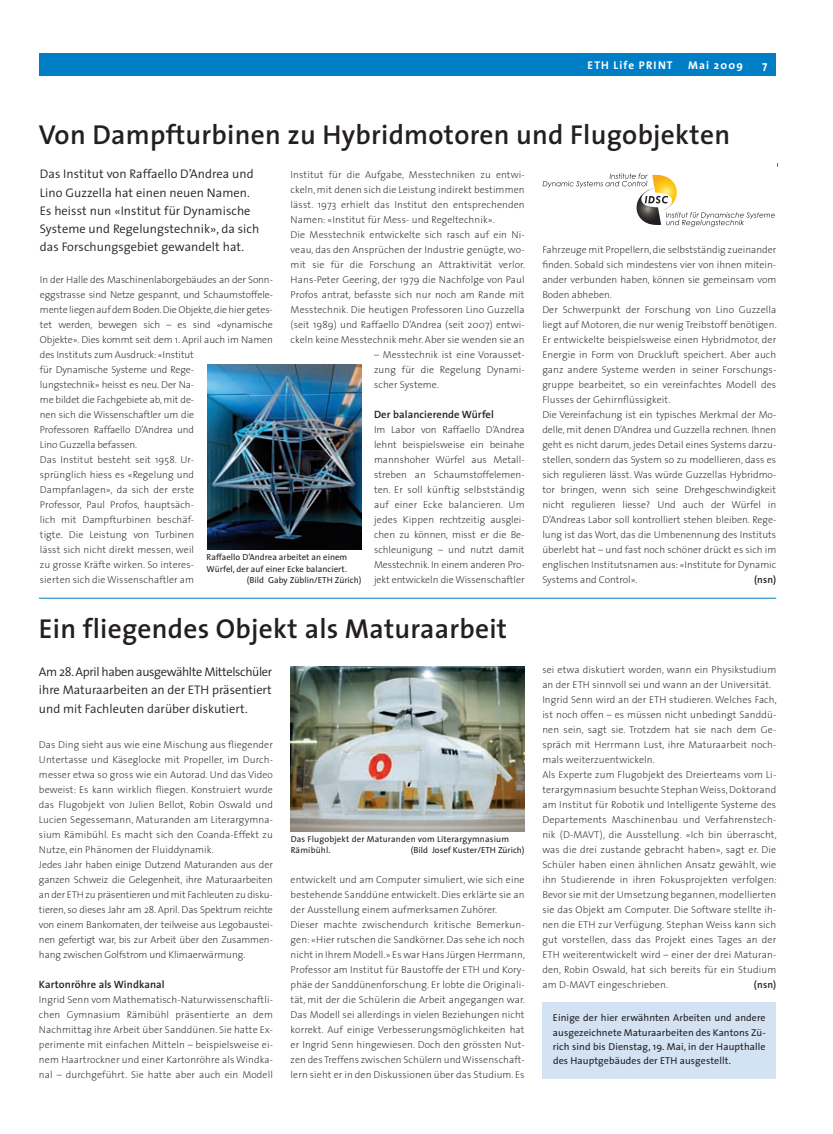
<style>
.page{position:relative;width:833px;height:1134px;background:#fff}
.page>*{position:absolute;margin:0;border:0;box-sizing:border-box;transform-origin:0 0}
.t1{font:600 27.5px "The Sans";letter-spacing:.01em;color:#231f20}
.t2{font:300 12.5px/18.1px "The Sans";letter-spacing:.005em;color:#231f20}
.t3{font:700 11.25px "The Sans";letter-spacing:.1em;color:#fff}
.t4{font:600 10.62px "The Sans";letter-spacing:.01em;color:#231f20}
.t5{font:200 10px/15px "The Sans";letter-spacing:.01em;color:#231f20}
.t6{font:200 10px/15px "The Sans";letter-spacing:-.01em;color:#231f20}
.t7{font:10px/14.4px "The Sans";letter-spacing:.01em;color:#231f20;text-align:justify}
.t8{font:600 10px "The Sans";letter-spacing:.015em;color:#231f20}
.t9{font:8.75px/11.2px "The Sans";letter-spacing:.005em;color:#231f20}
</style>
<div class="page">
<div style="left:753px;top:53px;width:23px;height:23px;background:#007ec5"></div>
<div style="left:39px;top:53px;width:714px;height:23px;background:#007ec5"></div>
<hr style="left:39px;top:598px;width:737px;height:1px;background:#007ec5">
<img style="left:291px;top:667px;width:233px;height:164px">
<svg style="left:542px;top:164px;width:236px;height:63px"></svg>
<div style="left:542px;top:1002px;width:234px;height:76px;background:#d4e3f4"></div>
<img style="left:207px;top:365px;width:154px;height:184px">
<p class="t3" style="left:587px;top:55px;width:87px">ETH Life PRINT</p>
<p class="t3" style="left:688px;top:55px;width:56px">Mai 2009</p>
<p class="t3" style="left:762px;top:55px;width:7px">7</p>
<h1 class="t1" style="left:39px;top:112px;width:692px">Von Dampfturbinen zu Hybridmotoren und Flugobjekten</h1>
<p class="t2" style="left:40px;top:165px;width:221px">Das Institut von Raffaello D’Andrea und Lino Guzzella hat einen neuen Namen.<br>Es heisst nun «Institut für Dynamische Systeme und Regelungstechnik», da sich das Forschungsgebiet gewandelt hat.</p>
<p class="t6" style="left:40px;top:272px;width:234px">In der Halle des Maschinenlaborgebäudes an der Sonn&shy;eggstrasse sind Netze gespannt, und Schaumstoffele&shy;mente liegen auf dem Boden. Die Objekte, die hier getes&shy;tet werden, bewegen sich – es sind «dynamische Objekte». Dies kommt seit dem 1. April auch im Namen des Instituts zum Ausdruck: «Institut<br>für Dynamische Systeme und Rege-<br>lungstechnik» heisst es neu. Der Na-<br>me bildet die Fachgebiete ab, mit de-<br>nen sich die Wissenschaftler um die<br>Professoren Raffaello D’Andrea und<br>Lino Guzzella befassen.<br>Das Institut besteht seit 1958. Ur-<br>sprünglich hiess es «Regelung und<br>Dampfanlagen», da sich der erste<br>Professor, Paul Profos, hauptsäch-<br>lich mit Dampfturbinen beschäf-<br>tigte. Die Leistung von Turbinen<br>lässt sich nicht direkt messen, weil<br>zu grosse Kräfte wirken. So interes-<br>sierten sich die Wissenschaftler am</p>
<p class="t5" style="left:291px;top:167px;width:236px">Institut für die Aufgabe, Messtechniken zu entwi&shy;ckeln, mit denen sich die Leistung indirekt bestimmen lässt. 1973 erhielt das Institut den entsprechenden Namen: «Institut für Mess- und Regeltechnik».<br>Die Messtechnik entwickelte sich rasch auf ein Ni&shy;veau, das den Ansprüchen der Industrie genügte, wo&shy;mit sie für die Forschung an Attraktivität verlor.<br>Hans-Peter Geering, der 1979 die Nachfolge von Paul Profos antrat, befasste sich nur noch am Rande mit Messtechnik. Die heutigen Professoren Lino Guzzella (seit 1989) und Raffaello D’Andrea (seit 2007) entwi&shy;ckeln keine Messtechnik mehr. Aber sie wenden sie an</p>
<p class="t5" style="left:374px;top:347px;width:152px;text-align:justify">– Messtechnik ist eine Vorausset&shy;zung für die Regelung Dynami&shy;scher Systeme.</p>
<p class="t4" style="left:374px;top:405px;width:121px">Der balancierende Würfel</p>
<p class="t5" style="left:374px;top:422px;width:152px;text-align:justify">Im Labor von Raffaello D’Andrea lehnt beispielsweise ein beinahe mannshoher Würfel aus Metall&shy;streben an Schaumstoffelemen&shy;ten. Er soll künftig selbstständig auf einer Ecke balancieren. Um jedes Kippen rechtzeitig ausglei&shy;chen zu können, misst er die Be&shy;schleunigung – und nutzt damit Messtechnik. In einem anderen Pro&shy;jekt entwickeln die Wissenschaftler</p>
<p class="t5" style="left:542px;top:242px;width:236px">Fahrzeuge mit Propellern, die selbstständig zueinander finden. Sobald sich mindestens vier von ihnen mitein&shy;ander verbunden haben, können sie gemeinsam vom Boden abheben.<br>Der Schwerpunkt der Forschung von Lino Guzzella liegt auf Motoren, die nur wenig Treibstoff benötigen.<br>Er entwickelte beispielsweise einen Hybridmotor, der Energie in Form von Druckluft speichert. Aber auch ganz andere Systeme werden in seiner Forschungs&shy;gruppe bearbeitet, so ein vereinfachtes Modell des Flusses der Gehirnflüssigkeit.<br>Die Vereinfachung ist ein typisches Merkmal der Mo&shy;delle, mit denen D’Andrea und Guzzella rechnen. Ihnen geht es nicht darum, jedes Detail eines Systems darzu&shy;stellen, sondern das System so zu modellieren, dass es sich regulieren lässt. Was würde Guzzellas Hybridmo&shy;tor bringen, wenn sich seine Drehgeschwindigkeit nicht regulieren liesse? Und auch der Würfel in D’Andreas Labor soll kontrolliert stehen bleiben. Rege&shy;lung ist das Wort, das die Umbenennung des Instituts überlebt hat – und fast noch schöner drückt es sich im englischen Institutsnamen aus: «Institute for Dynamic Systems and Control».</p>
<p class="t9" style="left:207px;top:551px;width:142px">Raffaello D’Andrea arbeitet an einem</p>
<p class="t9" style="left:207px;top:563px;width:142px">Würfel, der auf einer Ecke balanciert.</p>
<p class="t9" style="left:247px;top:574px;width:116px">(Bild Gaby Züblin/ETH Zürich)</p>
<p class="t8" style="left:754px;top:571px;width:24px">(nsn)</p>
<h1 class="t1" style="left:39px;top:605px;width:470px">Ein fliegendes Objekt als Maturaarbeit</h1>
<p class="t2" style="left:39px;top:662px;width:235px;line-height:18.8px;text-align:justify">Am 28. April haben ausgewählte Mittelschüler ihre Maturaarbeiten an der ETH präsentiert und mit Fachleuten darüber diskutiert.</p>
<p class="t6" style="left:39px;top:737px;width:235px">Das Ding sieht aus wie eine Mischung aus fliegender Untertasse und Käseglocke mit Propeller, im Durch&shy;messer etwa so gross wie ein Autorad. Und das Video beweist: Es kann wirklich fliegen. Konstruiert wurde das Flugobjekt von Julien Bellot, Robin Oswald und Lucien Segessemann, Maturanden am Literargymna&shy;sium Rämibühl. Es macht sich den Coanda-Effekt zu Nutze, ein Phänomen der Fluiddynamik.<br>Jedes Jahr haben einige Dutzend Maturanden aus der ganzen Schweiz die Gelegenheit, ihre Maturaarbeiten an der ETH zu präsentieren und mit Fachleuten zu disku&shy;tieren, so dieses Jahr am 28. April. Das Spektrum reichte von einem Bankomaten, der teilweise aus Legobaustei&shy;nen gefertigt war, bis zur Arbeit über den Zusammen&shy;hang zwischen Golfstrom und Klimaerwärmung.</p>
<p class="t4" style="left:39px;top:975px;width:127px">Kartonröhre als Windkanal</p>
<p class="t5" style="left:39px;top:992px;width:235px;text-align:justify">Ingrid Senn vom Mathematisch-Naturwissenschaftli&shy;chen Gymnasium Rämibühl präsentierte an dem Nachmittag ihre Arbeit über Sanddünen. Sie hatte Ex&shy;perimente mit einfachen Mitteln – beispielsweise ei&shy;nem Haartrockner und einer Kartonröhre als Windka&shy;nal – durchgeführt. Sie hatte aber auch ein Modell</p>
<p class="t9" style="left:291px;top:833px;width:220px">Das Flugobjekt der Maturanden vom Literargymnasium<br>Rämibühl.</p>
<p class="t9" style="left:411px;top:844px;width:115px">(Bild Josef Kuster/ETH Zürich)</p>
<p class="t5" style="left:291px;top:872px;width:236px">entwickelt und am Computer simuliert, wie sich eine bestehende Sanddüne entwickelt. Dies erklärte sie an der Ausstellung einem aufmerksamen Zuhörer.<br>Dieser machte zwischendurch kritische Bemerkun&shy;gen: «Hier rutschen die Sandkörner. Das sehe ich noch nicht in Ihrem Modell.» Es war Hans Jürgen Herrmann, Professor am Institut für Baustoffe der ETH und Kory&shy;phäe der Sanddünenforschung. Er lobte die Originali&shy;tät, mit der die Schülerin die Arbeit angegangen war.<br>Das Modell sei allerdings in vielen Beziehungen nicht korrekt. Auf einige Verbesserungsmöglichkeiten hat er Ingrid Senn hingewiesen. Doch den grössten Nut&shy;zen des Treffens zwischen Schülern und Wissenschaft&shy;lern sieht er in den Diskussionen über das Studium. Es</p>
<p class="t5" style="left:542px;top:662px;width:236px">sei etwa diskutiert worden, wann ein Physikstudium an der ETH sinnvoll sei und wann an der Universität.<br>Ingrid Senn wird an der ETH studieren. Welches Fach, ist noch offen – es müssen nicht unbedingt Sanddü&shy;nen sein, sagt sie. Trotzdem hat sie nach dem Ge&shy;spräch mit Herrmann Lust, ihre Maturaarbeit noch&shy;mals weiterzuentwickeln.<br>Als Experte zum Flugobjekt des Dreierteams vom Li&shy;terargymnasium besuchte Stephan Weiss, Doktorand am Institut für Robotik und Intelligente Systeme des Departements Maschinenbau und Verfahrenstech&shy;nik (D-MAVT), die Ausstellung. «Ich bin überrascht, was die drei zustande gebracht haben», sagt er. Die Schüler haben einen ähnlichen Ansatz gewählt, wie ihn Studierende in ihren Fokusprojekten verfolgen:<br>Bevor sie mit der Umsetzung begannen, modellierten sie das Objekt am Computer. Die Software stellte ih&shy;nen die ETH zur Verfügung. Stephan Weiss kann sich gut vorstellen, dass das Projekt eines Tages an der ETH weiterentwickelt wird – einer der drei Maturan&shy;den, Robin Oswald, hat sich bereits für ein Studium am D-MAVT eingeschrieben.</p>
<p class="t8" style="left:754px;top:976px;width:24px">(nsn)</p>
<p class="t7" style="left:553px;top:1010px;width:214px">Einige der hier erwähnten Arbeiten und andere ausgezeichnete Maturaarbeiten des Kantons Zü&shy;rich sind bis Dienstag, 19. Mai, in der Haupthalle des Hauptgebäudes der ETH ausgestellt.</p>
</div>
